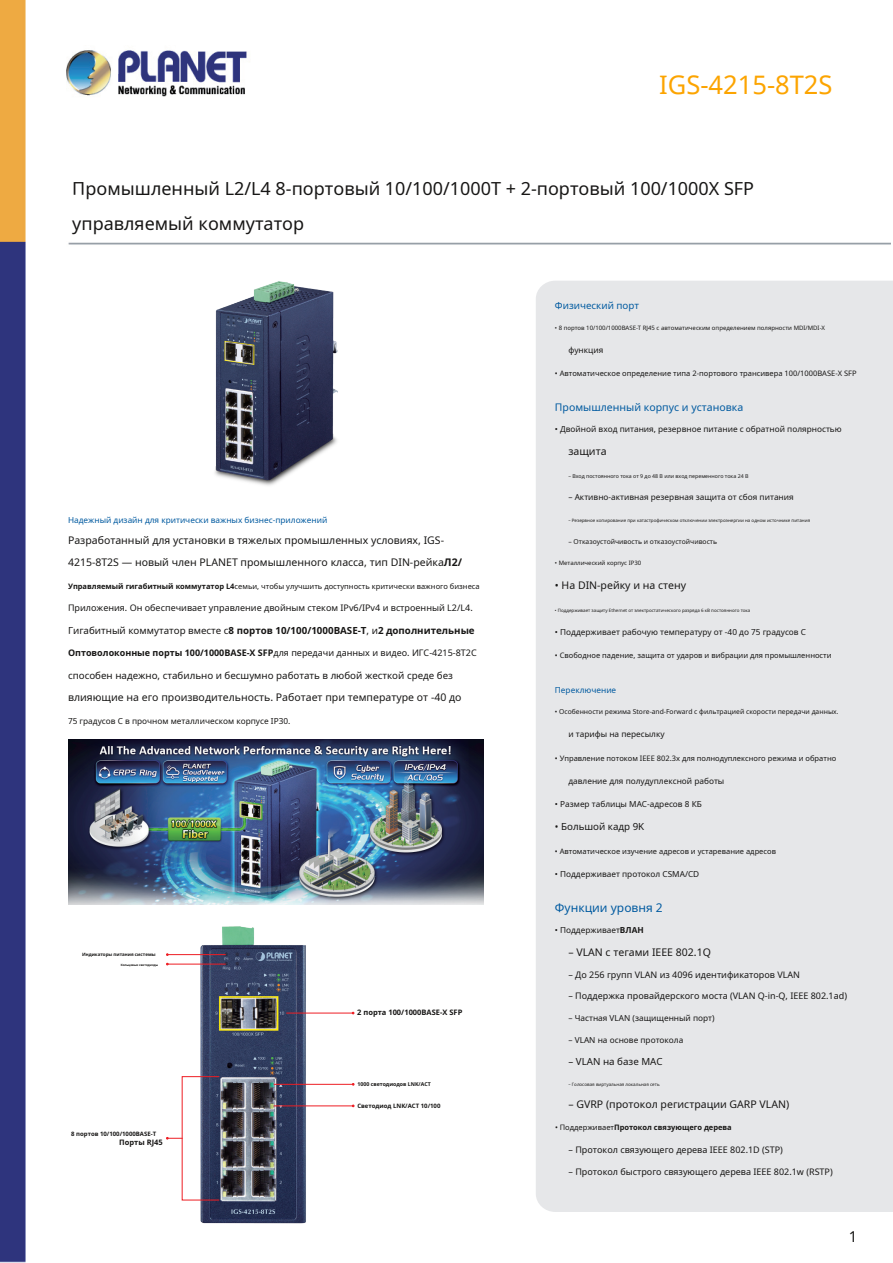
<style>
.page{position:relative;width:893px;height:1263px;background:#fff}
.page>*{position:absolute;margin:0;border:0;box-sizing:border-box;transform-origin:0 0}
.t1{font:25.5px "Noto Sans";color:#fca400}
.t2{font:18px/34.5px "Noto Sans";color:#171615}
.t3{font:15px "Noto Sans";color:#171615}
.t4{font:12px "Noto Sans";color:#005aa0}
.t5{font:10.5px/22.5px "Noto Sans";color:#171615}
.t6{font:10.5px "Noto Sans";color:#005aa0}
.t7{font:9.75px "Noto Sans";color:#171615}
.t8{font:700 9.75px "Noto Sans";color:#171615}
.t9{font:9.75px "Noto Sans";color:#005aa0}
.t10{font:9px "Noto Sans";color:#171615}
.t11{font:8.25px "Noto Sans";color:#171615}
.t12{font:8.25px "Noto Sans";color:#005aa0}
.t13{font:7.5px "Noto Sans";color:#171615}
.t14{font:700 7.5px "Noto Sans";color:#171615}
.t15{font:6.75px "Noto Sans";color:#171615}
.t16{font:6px "Noto Sans";color:#171615}
.t17{font:700 6px "Noto Sans";color:#171615}
.t18{font:5.25px "Noto Sans";color:#171615}
.t19{font:700 5.25px "Noto Sans";color:#171615}
.t20{font:4.5px "Noto Sans";color:#171615}
.t21{font:700 4.5px "Noto Sans";color:#171615}
.t22{font:700 3px "Noto Sans";color:#171615}
.s1{font-weight:700}
.s2{font-weight:400}
</style>
<div class="page">
<img style="left:0;top:0;width:891px;height:1262px">
<div style="left:536px;top:281px;width:357px;height:931px;background:#e6e7e9"></div>
<img style="left:201px;top:267px;width:151px;height:230px">
<img style="left:68px;top:739px;width:415px;height:166px">
<img style="left:187px;top:909px;width:143px;height:334px">
<hr style="left:168px;top:954px;width:57px;height:1px;background:#ee1d23">
<hr style="left:168px;top:964px;width:57px;height:1px;background:#ee1d23">
<hr style="left:287px;top:1013px;width:65px;height:1px;background:#ee1d23">
<hr style="left:274px;top:1084px;width:78px;height:1px;background:#ee1d23">
<hr style="left:274px;top:1105px;width:78px;height:1px;background:#ee1d23">
<svg style="left:166px;top:1137px;width:16px;height:2px"></svg>
<h1 class="t1" style="left:659px;top:67px;width:175px">IGS-4215-8T2S</h1>
<h2 class="t2" style="left:72px;top:171px;width:683px">Промышленный L2/L4 8-портовый 10/100/1000T + 2-портовый 100/1000X SFP управляемый коммутатор</h2>
<p class="t12" style="left:68px;top:514px;width:261px">Надежный дизайн для критически важных бизнес-приложений</p>
<p class="t5" style="left:68px;top:528px;width:396px">Разработанный для установки в тяжелых промышленных условиях, IGS-<br>4215-8T2S — новый член PLANET промышленного класса, тип DIN-рейка<span class="s1">Л2/</span></p>
<p class="t13" style="left:68px;top:580px;width:413px"><span class="s1">Управляемый гигабитный коммутатор L4</span>семьи, чтобы улучшить доступность критически важного бизнеса</p>
<p class="t10" style="left:68px;top:601px;width:406px">Приложения. Он обеспечивает управление двойным стеком IPv6/IPv4 и встроенный L2/L4.</p>
<p class="t8" style="left:68px;top:623px;width:408px"><span class="s2">Гигабитный коммутатор вместе с</span>8 портов 10/100/1000BASE-T<span class="s2">, и</span>2 дополнительные</p>
<p class="t10" style="left:68px;top:646px;width:410px"><span class="s1">Оптоволоконные порты 100/1000BASE-X SFP</span>для передачи данных и видео. ИГС-4215-8Т2С</p>
<p class="t7" style="left:68px;top:668px;width:386px">способен надежно, стабильно и бесшумно работать в любой жесткой среде без</p>
<p class="t5" style="left:68px;top:686px;width:395px">влияющие на его производительность. Работает при температуре от -40 до</p>
<p class="t11" style="left:68px;top:715px;width:224px">75 градусов C в прочном металлическом корпусе IP30.</p>
<p class="t21" style="left:82px;top:951px;width:75px">Индикаторы питания системы</p>
<p class="t22" style="left:121px;top:962px;width:39px">Кольцевые светодиоды</p>
<p class="t17" style="left:71px;top:1130px;width:86px">8 портов 10/100/1000BASE-T</p>
<p class="t14" style="left:119px;top:1136px;width:45px">Порты RJ45</p>
<p class="t14" style="left:357px;top:1007px;width:107px">2 порта 100/1000BASE-X SFP</p>
<p class="t19" style="left:357px;top:1081px;width:75px">1000 светодиодов LNK/ACT</p>
<p class="t17" style="left:357px;top:1101px;width:85px">Светодиод LNK/ACT 10/100</p>
<p class="t9" style="left:555px;top:298px;width:86px">Физический порт</p>
<p class="t16" style="left:555px;top:323px;width:272px">• 8 портов 10/100/1000BASE-T RJ45 с автоматическим определением полярности MDI/MDI-X</p>
<p class="t11" style="left:568px;top:344px;width:36px">функция</p>
<p class="t13" style="left:555px;top:368px;width:303px">• Автоматическое определение типа 2-портового трансивера 100/1000BASE-X SFP</p>
<p class="t6" style="left:555px;top:400px;width:190px">Промышленный корпус и установка</p>
<p class="t11" style="left:555px;top:423px;width:288px">• Двойной вход питания, резервное питание с обратной полярностью</p>
<p class="t5" style="left:568px;top:440px;width:40px">защита</p>
<p class="t18" style="left:568px;top:473px;width:182px">– Вход постоянного тока от 9 до 48 В или вход переменного тока 24 В</p>
<p class="t11" style="left:568px;top:491px;width:227px">– Активно-активная резервная защита от сбоя питания</p>
<p class="t20" style="left:568px;top:517px;width:243px">– Резервное копирование при катастрофическом отключении электроэнергии на одном источнике питания</p>
<p class="t15" style="left:568px;top:536px;width:150px">– Отказоустойчивость и отказоустойчивость</p>
<p class="t16" style="left:555px;top:559px;width:88px">• Металлический корпус IP30</p>
<p class="t5" style="left:555px;top:573px;width:133px">• На DIN-рейку и на стену</p>
<p class="t20" style="left:555px;top:607px;width:197px">• Поддерживает защиту Ethernet от электростатического разряда 6 кВ постоянного тока</p>
<p class="t11" style="left:555px;top:626px;width:253px">• Поддерживает рабочую температуру от -40 до 75 градусов C</p>
<p class="t13" style="left:555px;top:650px;width:278px">• Свободное падение, защита от ударов и вибрации для промышленности</p>
<p class="t12" style="left:555px;top:684px;width:63px">Переключение</p>
<p class="t15" style="left:555px;top:707px;width:285px">• Особенности режима Store-and-Forward с фильтрацией скорости передачи данных.</p>
<p class="t11" style="left:568px;top:728px;width:98px">и тарифы на пересылку</p>
<p class="t13" style="left:555px;top:752px;width:283px">• Управление потоком IEEE 802.3x для полнодуплексного режима и обратно</p>
<p class="t11" style="left:568px;top:775px;width:157px">давление для полудуплексной работы</p>
<p class="t11" style="left:555px;top:798px;width:148px">• Размер таблицы MAC-адресов 8 КБ</p>
<p class="t7" style="left:555px;top:820px;width:91px">• Большой кадр 9K</p>
<p class="t13" style="left:555px;top:846px;width:223px">• Автоматическое изучение адресов и устаревание адресов</p>
<p class="t11" style="left:555px;top:868px;width:146px">• Поддерживает протокол CSMA/CD</p>
<h3 class="t4" style="left:555px;top:899px;width:109px">Функции уровня 2</h3>
<p class="t11" style="left:555px;top:924px;width:90px">• Поддерживает<span class="s1">ВЛАН</span></p>
<p class="t5" style="left:568px;top:940px;width:144px">– VLAN с тегами IEEE 802.1Q</p>
<p class="t10" style="left:568px;top:968px;width:233px">– До 256 групп VLAN из 4096 идентификаторов VLAN</p>
<p class="t10" style="left:568px;top:990px;width:280px">– Поддержка провайдерского моста (VLAN Q-in-Q, IEEE 802.1ad)</p>
<p class="t11" style="left:568px;top:1012px;width:148px">– Частная VLAN (защищенный порт)</p>
<p class="t11" style="left:568px;top:1034px;width:116px">– VLAN на основе протокола</p>
<p class="t7" style="left:568px;top:1054px;width:96px">– VLAN на базе MAC</p>
<p class="t20" style="left:568px;top:1081px;width:93px">– Голосовая виртуальная локальная сеть</p>
<p class="t5" style="left:568px;top:1093px;width:222px">– GVRP (протокол регистрации GARP VLAN)</p>
<p class="t14" style="left:555px;top:1122px;width:178px"><span class="s2">• Поддерживает</span>Протокол связующего дерева</p>
<p class="t10" style="left:568px;top:1143px;width:216px">– Протокол связующего дерева IEEE 802.1D (STP)</p>
<p class="t10" style="left:568px;top:1165px;width:266px">– Протокол быстрого связующего дерева IEEE 802.1w (RSTP)</p>
<h3 class="t3" style="left:849px;top:1225px;width:10px">1</h3>
</div>
